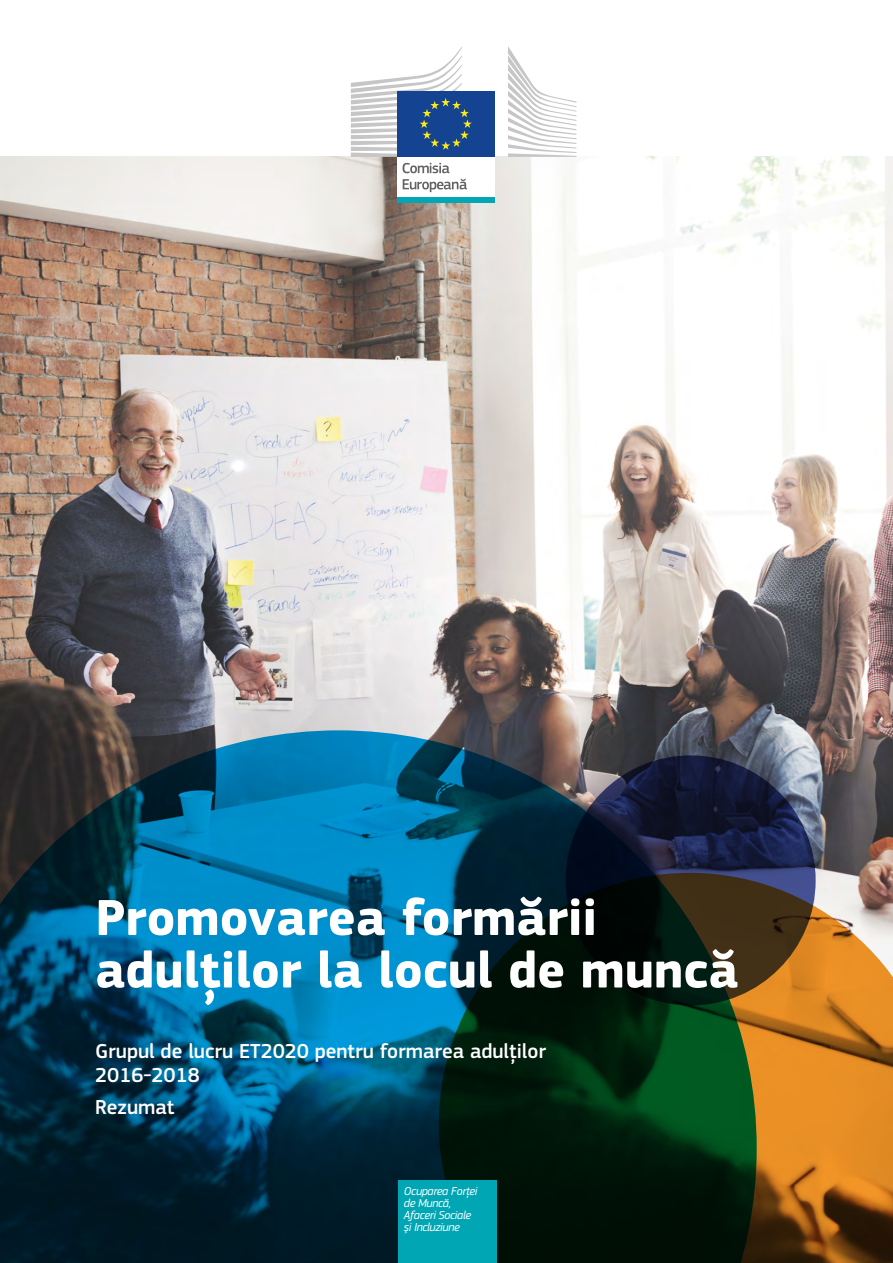
<style>
.page{position:relative;width:893px;height:1263px;background:#fff}
.page>*{position:absolute;margin:0;border:0;box-sizing:border-box;transform-origin:0 0}
.t1{font:700 52.5px/52.5px "EC Square Sans Pro";color:#fff}
.Subtitle{font:500 21px/24px "EC Square Sans Pro";color:#fff}
.Tab_Text{font:italic 12px "EC Square Sans Pro";letter-spacing:-.03em;color:#fff}
</style>
<div class="page">
<img style="left:0;top:157px;width:893px;height:716px">
<svg style="left:0;top:730px;width:757px;height:533px;background:#094f6e"></svg>
<svg style="left:439px;top:873px;width:454px;height:390px;background:#42421e"></svg>
<svg style="left:566px;top:755px;width:250px;height:250px;background:#191d26"></svg>
<div style="left:398px;top:1180px;width:99px;height:83px;background:#00a6b4"></div>
<div style="left:397px;top:155px;width:97px;height:43px;background:#fff"></div>
<div style="left:397px;top:92px;width:97px;height:65px;background:#144391"></div>
<svg style="left:351px;top:47px;width:121px;height:110px"></svg>
<div style="left:397px;top:197px;width:97px;height:5px;background:#02a6b4"></div>
<svg style="left:508px;top:46px;width:69px;height:111px"></svg>
<svg style="left:402px;top:163px;width:47px;height:10px"></svg>
<svg style="left:403px;top:179px;width:64px;height:13px"></svg>
<p class="t1" style="left:95px;top:893px;width:645px">Promovarea formării adulților la locul de muncă</p>
<p class="Subtitle" style="left:95px;top:1039px;width:452px">Grupul de lucru ET2020 pentru formarea adulților<br>2016-2018</p>
<p class="Subtitle" style="left:95px;top:1095px;width:81px">Rezumat</p>
<p class="Tab_Text" style="left:404px;top:1184px;width:75px">Ocuparea Forţei</p>
<p class="Tab_Text" style="left:404px;top:1196px;width:49px">de Muncă,</p>
<p class="Tab_Text" style="left:404px;top:1208px;width:69px">Afaceri Sociale</p>
<p class="Tab_Text" style="left:404px;top:1220px;width:57px">şi Incluziune</p>
</div>
